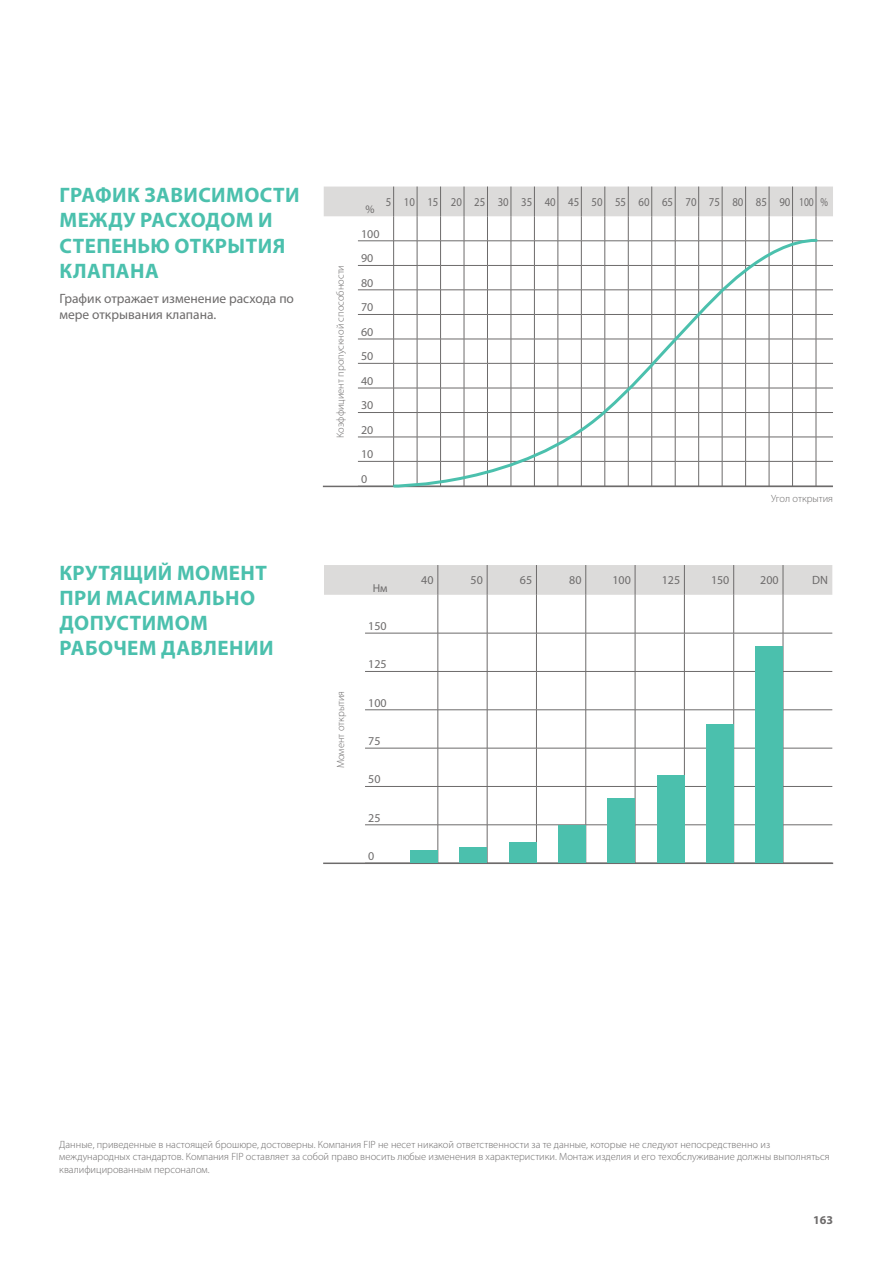
<style>
.page{position:relative;width:893px;height:1263px;background:#fff}
.page>*{position:absolute;margin:0;border:0;box-sizing:border-box;transform-origin:0 0}
.t1{font:700 21px/25.2px "Myriad Pro";letter-spacing:.02em;color:#4bc0ad}
.t2{font:13.5px/16.2px "Myriad Pro";color:#6d6b6b}
.t3{font:12px/24.6px "Myriad Pro";color:#6d6b6b}
.t4{font:12px "Myriad Pro";color:#6d6b6b;scale:.9 1}
.t5{font:700 12px "Myriad Pro";color:#6d6b6b}
.t6{font:11.55px "Myriad Pro";color:#6d6b6b}
.t7{font:300 10.5px/12.6px "Myriad Pro";color:#6d6b6b}
</style>
<div class="page">
<div style="left:324px;top:565px;width:508px;height:30px;background:#dcdbda"></div>
<hr style="left:438px;top:595px;width:1px;height:38px;background:#6d6b6b">
<hr style="left:487px;top:595px;width:1px;height:38px;background:#6d6b6b">
<hr style="left:536px;top:595px;width:1px;height:38px;background:#6d6b6b">
<hr style="left:585px;top:595px;width:1px;height:38px;background:#6d6b6b">
<hr style="left:635px;top:595px;width:1px;height:38px;background:#6d6b6b">
<hr style="left:684px;top:595px;width:1px;height:38px;background:#6d6b6b">
<hr style="left:733px;top:595px;width:1px;height:38px;background:#6d6b6b">
<hr style="left:783px;top:595px;width:1px;height:38px;background:#6d6b6b">
<hr style="left:365px;top:633px;width:122px;height:1px;background:#6d6b6b">
<hr style="left:438px;top:633px;width:1px;height:38px;background:#6d6b6b">
<hr style="left:487px;top:633px;width:49px;height:1px;background:#6d6b6b">
<hr style="left:487px;top:633px;width:1px;height:38px;background:#6d6b6b">
<hr style="left:536px;top:633px;width:50px;height:1px;background:#6d6b6b">
<hr style="left:536px;top:633px;width:1px;height:38px;background:#6d6b6b">
<hr style="left:586px;top:633px;width:49px;height:1px;background:#6d6b6b">
<hr style="left:585px;top:633px;width:1px;height:38px;background:#6d6b6b">
<hr style="left:635px;top:633px;width:49px;height:1px;background:#6d6b6b">
<hr style="left:635px;top:633px;width:1px;height:38px;background:#6d6b6b">
<hr style="left:684px;top:633px;width:50px;height:1px;background:#6d6b6b">
<hr style="left:684px;top:633px;width:1px;height:38px;background:#6d6b6b">
<hr style="left:734px;top:633px;width:49px;height:1px;background:#6d6b6b">
<hr style="left:733px;top:633px;width:1px;height:38px;background:#6d6b6b">
<hr style="left:783px;top:633px;width:49px;height:1px;background:#6d6b6b">
<hr style="left:783px;top:633px;width:1px;height:38px;background:#6d6b6b">
<hr style="left:438px;top:672px;width:1px;height:38px;background:#6d6b6b">
<hr style="left:487px;top:672px;width:1px;height:38px;background:#6d6b6b">
<hr style="left:536px;top:672px;width:1px;height:38px;background:#6d6b6b">
<hr style="left:585px;top:672px;width:1px;height:38px;background:#6d6b6b">
<hr style="left:635px;top:672px;width:1px;height:38px;background:#6d6b6b">
<hr style="left:684px;top:672px;width:1px;height:38px;background:#6d6b6b">
<hr style="left:733px;top:672px;width:1px;height:38px;background:#6d6b6b">
<hr style="left:783px;top:672px;width:1px;height:38px;background:#6d6b6b">
<hr style="left:438px;top:710px;width:1px;height:38px;background:#6d6b6b">
<hr style="left:487px;top:710px;width:1px;height:38px;background:#6d6b6b">
<hr style="left:536px;top:710px;width:1px;height:38px;background:#6d6b6b">
<hr style="left:585px;top:710px;width:1px;height:38px;background:#6d6b6b">
<hr style="left:635px;top:710px;width:1px;height:38px;background:#6d6b6b">
<hr style="left:684px;top:710px;width:1px;height:38px;background:#6d6b6b">
<hr style="left:733px;top:710px;width:1px;height:38px;background:#6d6b6b">
<hr style="left:783px;top:710px;width:1px;height:38px;background:#6d6b6b">
<hr style="left:438px;top:748px;width:1px;height:38px;background:#6d6b6b">
<hr style="left:487px;top:748px;width:1px;height:38px;background:#6d6b6b">
<hr style="left:536px;top:748px;width:1px;height:38px;background:#6d6b6b">
<hr style="left:585px;top:748px;width:1px;height:38px;background:#6d6b6b">
<hr style="left:635px;top:748px;width:1px;height:38px;background:#6d6b6b">
<hr style="left:684px;top:748px;width:1px;height:38px;background:#6d6b6b">
<hr style="left:733px;top:748px;width:1px;height:38px;background:#6d6b6b">
<hr style="left:783px;top:748px;width:1px;height:38px;background:#6d6b6b">
<hr style="left:438px;top:787px;width:1px;height:38px;background:#6d6b6b">
<hr style="left:487px;top:787px;width:1px;height:38px;background:#6d6b6b">
<hr style="left:536px;top:787px;width:1px;height:38px;background:#6d6b6b">
<hr style="left:585px;top:787px;width:1px;height:38px;background:#6d6b6b">
<hr style="left:635px;top:787px;width:1px;height:38px;background:#6d6b6b">
<hr style="left:684px;top:787px;width:1px;height:38px;background:#6d6b6b">
<hr style="left:733px;top:787px;width:1px;height:38px;background:#6d6b6b">
<hr style="left:783px;top:787px;width:1px;height:38px;background:#6d6b6b">
<hr style="left:438px;top:825px;width:1px;height:38px;background:#6d6b6b">
<hr style="left:487px;top:825px;width:1px;height:38px;background:#6d6b6b">
<hr style="left:536px;top:825px;width:1px;height:38px;background:#6d6b6b">
<hr style="left:585px;top:825px;width:1px;height:38px;background:#6d6b6b">
<hr style="left:635px;top:825px;width:1px;height:38px;background:#6d6b6b">
<hr style="left:684px;top:825px;width:1px;height:38px;background:#6d6b6b">
<hr style="left:733px;top:825px;width:1px;height:38px;background:#6d6b6b">
<hr style="left:783px;top:825px;width:1px;height:38px;background:#6d6b6b">
<hr style="left:365px;top:671px;width:171px;height:1px;background:#6d6b6b">
<hr style="left:536px;top:671px;width:198px;height:1px;background:#6d6b6b">
<hr style="left:734px;top:671px;width:98px;height:1px;background:#6d6b6b">
<hr style="left:365px;top:710px;width:171px;height:1px;background:#6d6b6b">
<hr style="left:536px;top:710px;width:198px;height:1px;background:#6d6b6b">
<hr style="left:734px;top:710px;width:98px;height:1px;background:#6d6b6b">
<hr style="left:365px;top:748px;width:171px;height:1px;background:#6d6b6b">
<hr style="left:536px;top:748px;width:198px;height:1px;background:#6d6b6b">
<hr style="left:734px;top:748px;width:98px;height:1px;background:#6d6b6b">
<hr style="left:365px;top:786px;width:171px;height:1px;background:#6d6b6b">
<hr style="left:536px;top:786px;width:198px;height:1px;background:#6d6b6b">
<hr style="left:734px;top:786px;width:98px;height:1px;background:#6d6b6b">
<hr style="left:365px;top:825px;width:171px;height:1px;background:#6d6b6b">
<hr style="left:536px;top:825px;width:198px;height:1px;background:#6d6b6b">
<hr style="left:734px;top:825px;width:98px;height:1px;background:#6d6b6b">
<hr style="left:438px;top:565px;width:1px;height:30px;background:#6d6b6b">
<hr style="left:487px;top:565px;width:1px;height:30px;background:#6d6b6b">
<hr style="left:536px;top:565px;width:1px;height:30px;background:#6d6b6b">
<hr style="left:585px;top:565px;width:1px;height:30px;background:#6d6b6b">
<hr style="left:635px;top:565px;width:1px;height:30px;background:#6d6b6b">
<hr style="left:684px;top:565px;width:1px;height:30px;background:#6d6b6b">
<hr style="left:733px;top:565px;width:1px;height:30px;background:#6d6b6b">
<hr style="left:783px;top:565px;width:1px;height:30px;background:#6d6b6b">
<hr style="left:323px;top:863px;width:510px;height:1px;background:#6d6b6b">
<div style="left:755px;top:646px;width:28px;height:217px;background:#4bc0ad"></div>
<div style="left:706px;top:724px;width:27px;height:139px;background:#4bc0ad"></div>
<div style="left:657px;top:775px;width:27px;height:88px;background:#4bc0ad"></div>
<div style="left:608px;top:798px;width:27px;height:65px;background:#4bc0ad"></div>
<div style="left:558px;top:825px;width:27px;height:38px;background:#4bc0ad"></div>
<div style="left:509px;top:842px;width:27px;height:21px;background:#4bc0ad"></div>
<div style="left:460px;top:848px;width:27px;height:15px;background:#4bc0ad"></div>
<div style="left:410px;top:850px;width:28px;height:13px;background:#4bc0ad"></div>
<svg style="left:324px;top:187px;width:509px;height:299px"></svg>
<hr style="left:323px;top:486px;width:510px;height:1px;background:#6d6b6b">
<svg style="left:391px;top:237px;width:428px;height:251px"></svg>
<h1 class="t1" style="left:60px;top:182px;width:241px">ГРАФИК ЗАВИСИМОСТИ<br>МЕЖДУ РАСХОДОМ И<br>СТЕПЕНЬЮ ОТКРЫТИЯ<br>КЛАПАНА</h1>
<p class="t2" style="left:60px;top:291px;width:236px">График отражает изменение расхода по мере открывания клапана.</p>
<h1 class="t1" style="left:60px;top:560px;width:215px">КРУТЯЩИЙ МОМЕНТ<br>ПРИ МАСИМАЛЬНО<br>ДОПУСТИМОМ<br>РАБОЧЕМ ДАВЛЕНИИ</h1>
<p class="t7" style="left:334px;top:438px;width:175px;rotate:-90deg">Коэффициент пропускной способности</p>
<p class="t6" style="left:366px;top:204px;width:11px">%</p>
<p class="t4" style="left:386px;top:197px;width:493px">5 10 15 20 25 30 35 40 45 50 55 60 65 70 75 80 85 90 100 %</p>
<p class="t3" style="left:361px;top:222px;width:20px">100<br>90<br>80<br>70<br>60<br>50<br>40<br>30<br>20<br>10<br>0</p>
<p class="t7" style="left:771px;top:492px;width:64px">Угол открытия</p>
<p class="t7" style="left:334px;top:768px;width:79px;rotate:-90deg">Момент открытия</p>
<p class="t6" style="left:373px;top:584px;width:16px">Нм</p>
<p class="t3" style="left:368px;top:614px;width:20px">150</p>
<p class="t3" style="left:368px;top:653px;width:20px">125</p>
<p class="t3" style="left:368px;top:691px;width:20px">100</p>
<p class="t3" style="left:368px;top:729px;width:14px">75</p>
<p class="t3" style="left:368px;top:768px;width:14px">50</p>
<p class="t3" style="left:368px;top:806px;width:14px">25</p>
<p class="t3" style="left:368px;top:844px;width:8px">0</p>
<p class="t3" style="left:421px;top:569px;width:14px">40</p>
<p class="t3" style="left:471px;top:569px;width:14px">50</p>
<p class="t3" style="left:520px;top:569px;width:14px">65</p>
<p class="t3" style="left:569px;top:569px;width:14px">80</p>
<p class="t3" style="left:612px;top:569px;width:20px">100</p>
<p class="t3" style="left:662px;top:569px;width:20px">125</p>
<p class="t3" style="left:711px;top:569px;width:20px">150</p>
<p class="t3" style="left:760px;top:569px;width:20px">200</p>
<p class="t3" style="left:812px;top:569px;width:17px">DN</p>
<p class="t7" style="left:59px;top:1138px;width:772px">Данные, приведенные в настоящей брошюре, достоверны. Компания FIP не несет никакой ответственности за те данные, которые не следуют непосредственно из международных стандартов. Компания FIP оставляет за собой право вносить любые изменения в характеристики. Монтаж изделия и его техобслуживание должны выполняться квалифицированным персоналом.</p>
<p class="t5" style="left:813px;top:1213px;width:21px">163</p>
</div>
